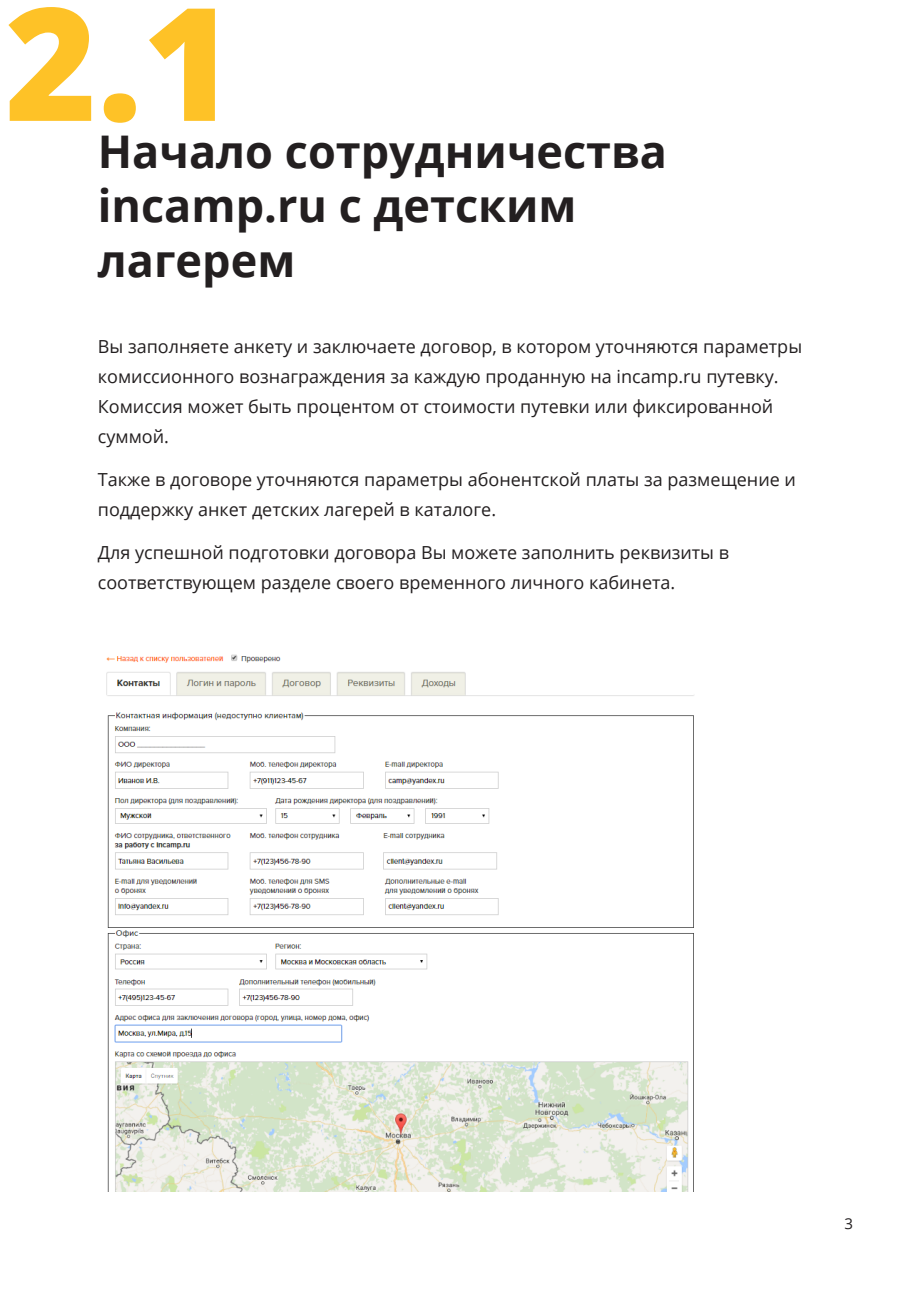
<style>
.page{position:relative;width:919px;height:1289px;background:#fff}
.page>*{position:absolute;margin:0;border:0;box-sizing:border-box;transform-origin:0 0}
.t1{font:800 157.05px "Open Sans";color:#fec227}
.t2{font:700 45px/54px "Open Sans";color:#231f20}
.t3{font:18px/30px "Open Sans";color:#231f20}
.t4{font:15px "Open Sans";color:#231f20}
</style>
<div class="page">
<img style="left:106px;top:654px;width:588px;height:537px">
<p class="t1" style="left:5px;top:-56px;width:231px">2.1</p>
<p class="t2" style="left:98px;top:124px;width:570px">Начало сотрудничества incamp.ru с детским лагерем</p>
<p class="t3" style="left:98px;top:331px;width:705px">Вы заполняете анкету и заключаете договор, в котором уточняются параметры комиссионного вознаграждения за каждую проданную на incamp.ru путевку.<br>Комиссия может быть процентом от стоимости путевки или фиксированной суммой.</p>
<p class="t3" style="left:98px;top:464px;width:699px">Также в договоре уточняются параметры абонентской платы за размещение и поддержку анкет детских лагерей в каталоге.</p>
<p class="t3" style="left:98px;top:537px;width:632px">Для успешной подготовки договора Вы можете заполнить реквизиты в соответствующем разделе своего временного личного кабинета.</p>
<p class="t4" style="left:844px;top:1213px;width:10px">3</p>
</div>
